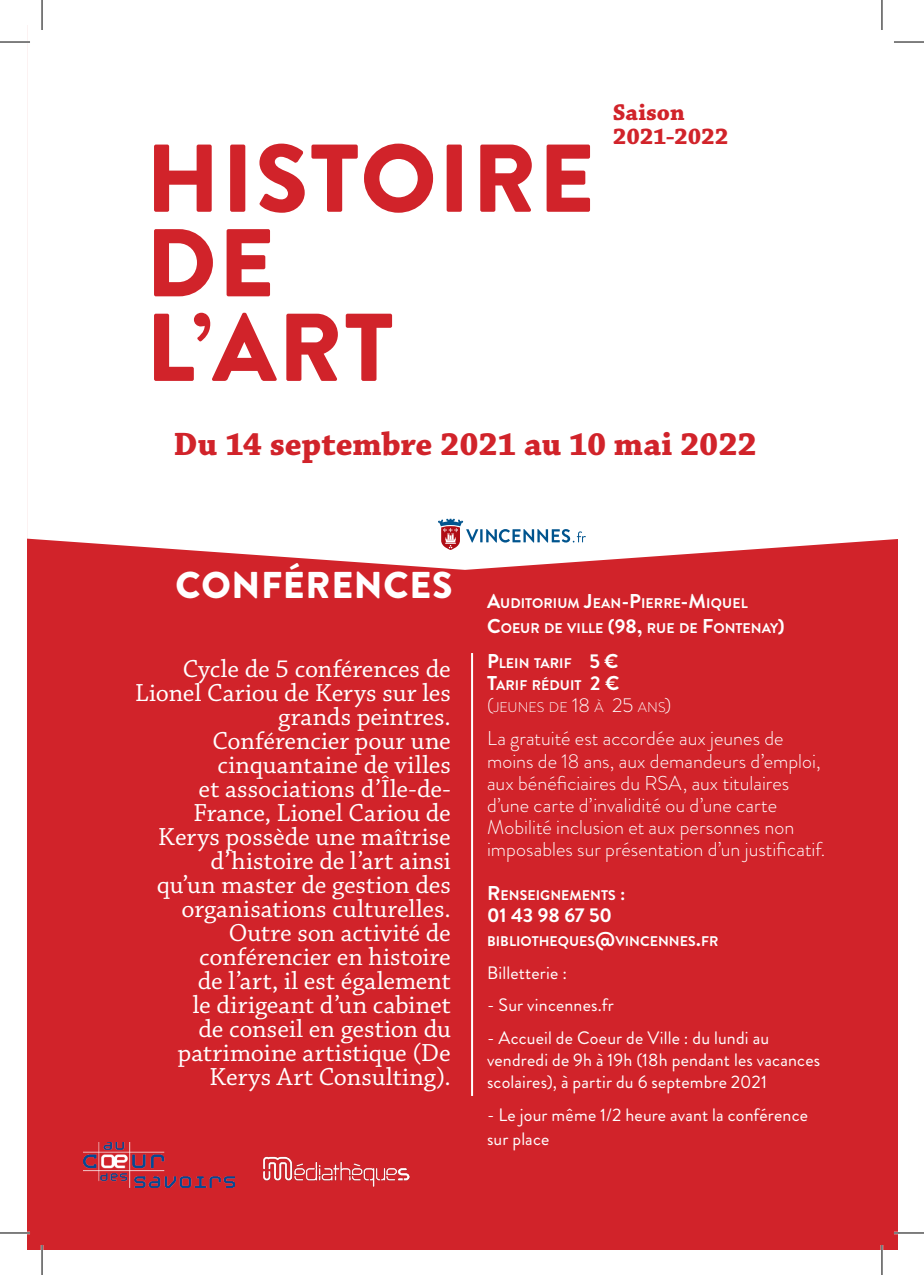
<style>
.page{position:relative;width:924px;height:1275px;background:#fff}
.page>*{position:absolute;margin:0;border:0;box-sizing:border-box;transform-origin:0 0}
.titre{font:900 96px/84.6px "Brandon Grotesque";letter-spacing:.02em;color:#d1232a}
.t1{font:900 37.2px "Brandon Grotesque";letter-spacing:.02em;color:#fff}
.date{font:700 34px "Chaparral Pro";color:#d1232a}
.ces_conférences{font:26px/24px "Chaparral Pro";color:#fff;text-align:right}
.saison{font:700 24px/24px "Chaparral Pro";color:#d1232a}
.infos_pratiques{font:300 20px/22px "Brandon Grotesque";color:#fff}
.renseignements{font:700 20px "Brandon Grotesque";letter-spacing:-.005em;color:#fff}
.renseignements-2{font:18px/21.6px "Brandon Grotesque";letter-spacing:.01em;color:#fff}
.tarif{font:700 14px/22px "Brandon Grotesque";letter-spacing:.005em;color:#fff}
.renseignements-3{font:700 14px "Brandon Grotesque";letter-spacing:.005em;color:#fff}
.s1{font-size:20px}
.s2{font-weight:300;font-size:20px}
.s3{font-weight:300}
</style>
<div class="page">
<div style="left:27px;top:25px;width:869px;height:1225px;background:#d1232a"></div>
<div style="left:27px;top:25px;width:871px;height:545px;background:#fff"></div>
<svg style="left:437px;top:519px;width:148px;height:31px;background:#d1d4dd"></svg>
<hr style="left:471px;top:653px;width:2px;height:443px;background:#fff">
<img style="left:83px;top:1142px;width:152px;height:45px">
<img style="left:263px;top:1156px;width:147px;height:31px">
<hr style="left:0;top:41px;width:30px;height:2px;background:#fff">
<hr style="left:893px;top:41px;width:30px;height:2px;background:#fff">
<hr style="left:0;top:1231px;width:30px;height:3px;background:#fff">
<hr style="left:893px;top:1231px;width:30px;height:3px;background:#fff">
<hr style="left:41px;top:0;width:2px;height:30px;background:#fff">
<hr style="left:41px;top:1245px;width:2px;height:30px;background:#fff">
<hr style="left:880px;top:0;width:2px;height:30px;background:#fff">
<hr style="left:880px;top:1245px;width:2px;height:30px;background:#fff">
<hr style="left:0;top:42px;width:30px;height:1px;background:#000">
<hr style="left:893px;top:42px;width:30px;height:1px;background:#000">
<hr style="left:0;top:1232px;width:30px;height:1px;background:#000">
<hr style="left:893px;top:1232px;width:30px;height:1px;background:#000">
<hr style="left:42px;top:0;width:1px;height:30px;background:#000">
<hr style="left:42px;top:1245px;width:1px;height:30px;background:#000">
<hr style="left:881px;top:0;width:1px;height:30px;background:#000">
<hr style="left:881px;top:1245px;width:1px;height:30px;background:#000">
<p class="titre" style="left:146px;top:138px;width:450px">HISTOIRE<br>DE<br>L’ART</p>
<p class="saison" style="left:612px;top:101px;width:117px">Saison<br>2021-2022</p>
<p class="date" style="left:173px;top:424px;width:584px">Du 14 septembre 2021 au 10 mai 2022</p>
<p class="t1" style="left:175px;top:559px;width:278px">CONFÉRENCES</p>
<p class="ces_conférences" style="left:135px;top:658px;width:317px">Cycle de 5 conférences de<br>Lionel Cariou de Kerys sur les grands peintres.</p>
<p class="ces_conférences" style="left:157px;top:730px;width:295px">Conférencier pour une cinquantaine de villes<br>et associations d’Île-de-<br>France, Lionel Cariou de<br>Kerys possède une maîtrise d’histoire de l’art ainsi qu’un master de gestion des organisations culturelles.<br>Outre son activité de conférencier en histoire<br>de l’art, il est également<br>le dirigeant d’un cabinet<br>de conseil en gestion du patrimoine artistique (De<br>Kerys Art Consulting).</p>
<p class="tarif" style="left:487px;top:592px;width:262px"><span class="s1">A</span>UDITORIUM <span class="s1">J</span>EAN<span class="s1">-P</span>IERRE<span class="s1">-M</span>IQUEL</p>
<p class="tarif" style="left:487px;top:617px;width:299px"><span class="s1">C</span>OEUR DE VILLE <span class="s1">(98,</span> RUE DE <span class="s1">F</span>ONTENAY<span class="s1">)</span></p>
<p class="tarif" style="left:487px;top:652px;width:186px"><span class="s1">P</span>LEIN TARIF <span class="s1">5 €<br>T</span>ARIF RÉDUIT <span class="s1">2 € </span><span class="s2">(</span><span class="s3">JEUNES DE</span> <span class="s2">18</span> <span class="s3">À</span> <span class="s2">25</span> <span class="s3">ANS</span><span class="s2">)</span></p>
<p class="infos_pratiques" style="left:487px;top:727px;width:339px">La gratuité est accordée aux jeunes de moins de 18 ans, aux demandeurs d’emploi, aux bénéficiaires du RSA, aux titulaires d’une carte d’invalidité ou d’une carte Mobilité inclusion et aux personnes non imposables sur présentation d’un justificatif.</p>
<p class="renseignements-3" style="left:487px;top:885px;width:140px"><span class="s1">R</span>ENSEIGNEMENTS <span class="s1">:</span></p>
<p class="renseignements" style="left:487px;top:900px;width:126px">01 43 98 67 50</p>
<p class="renseignements-3" style="left:487px;top:931px;width:233px">BIBLIOTHEQUES<span class="s1">@</span>VINCENNES<span class="s1">.</span>FR</p>
<p class="renseignements-2" style="left:487px;top:961px;width:81px">Billetterie :</p>
<p class="renseignements-2" style="left:487px;top:994px;width:128px">- Sur vincennes.fr</p>
<p class="renseignements-2" style="left:487px;top:1027px;width:334px">- Accueil de Coeur de Ville : du lundi au vendredi de 9h à 19h (18h pendant les vacances scolaires), à partir du 6 septembre 2021</p>
<p class="renseignements-2" style="left:487px;top:1102px;width:322px;line-height:24px">- Le jour même 1/2 heure avant la conférence sur place</p>
</div>
